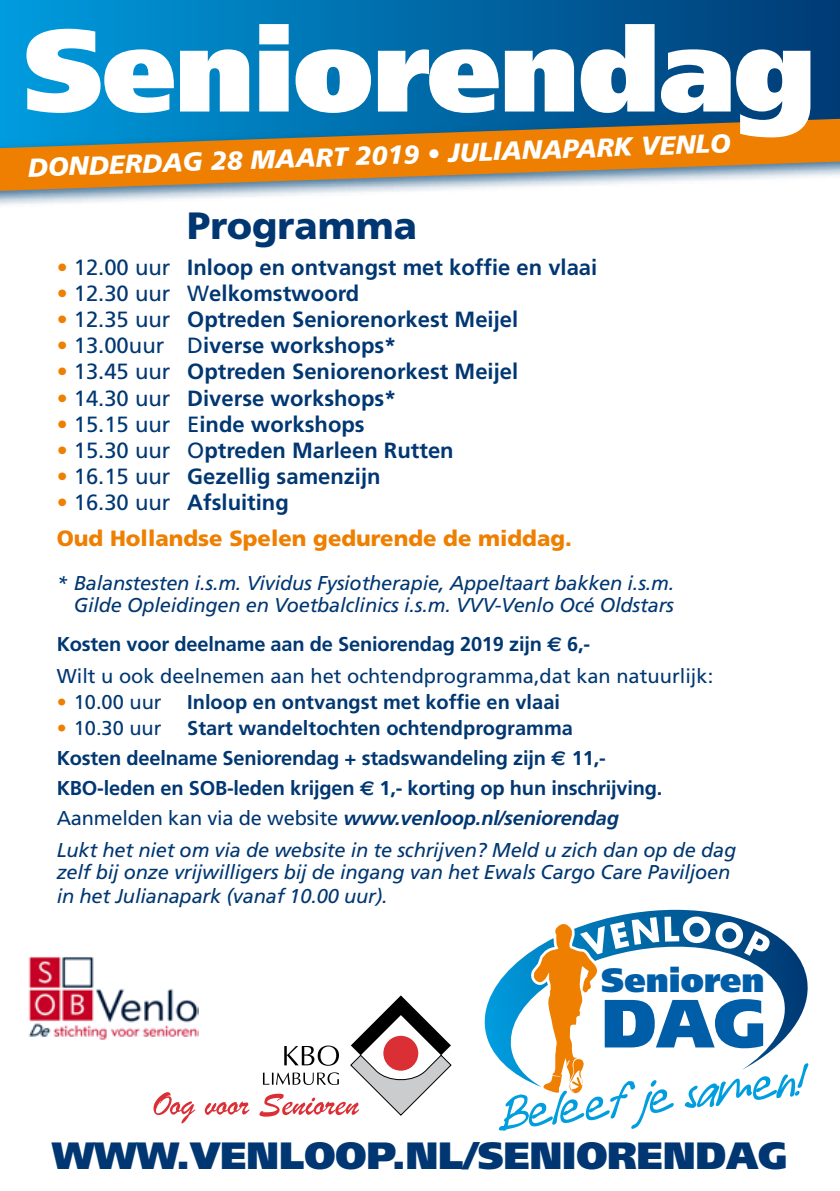
<style>
.page{position:relative;width:840px;height:1191px;background:#fff}
.page>*{position:absolute;margin:0;border:0;box-sizing:border-box;transform-origin:0 0}
.t1{font:900 116.6px "Frutiger";letter-spacing:-.01em;color:#fff}
.t2{font:900 68px "Frutiger";color:#005ea8}
.t3{font:900 38px "Frutiger";color:#003772}
.t4{font:900 38px "Frutiger";color:#003772}
.t5{font:900 33.8px "Frutiger";color:#005ea8}
.t6{font:italic 900 26px "Frutiger";color:#fff}
.t7{font:700 22px "Frutiger CE";color:#003772}
.t8{font:900 22px "Frutiger";color:#ee7f00}
.t9{font:italic 20px/22px "Frutiger";letter-spacing:-.01em;color:#003772;text-align:right}
.t10{font:20px/32px "Frutiger";color:#003772}
.t11{font:700 20px/30px "Frutiger";letter-spacing:-.01em;color:#003772}
.t12{font:700 20px "Frutiger CE";color:#003772}
.t13{font:italic 700 20px "Frutiger CE";letter-spacing:-.01em;color:#003772}
.s1{font-family:"Frutiger";font-weight:900;color:#ee7f00}
.s2{font-family:"Frutiger";font-weight:400}
.s3{font-weight:700}
.s4{font-family:"Euro Sans";font-weight:700}
.s5{font-weight:900;color:#ee7f00}
.s6{font-family:"Euro Sans"}
.s7{font-family:"Frutiger";font-weight:400;font-style:normal}
</style>
<div class="page">
<div style="left:0;top:0;width:839px;height:156px;background:linear-gradient(to right,#009cde,#003a74)"></div>
<div style="left:0;top:108px;width:839px;height:102px;background:#004175;opacity:.75"></div>
<svg style="left:0;top:119px;width:839px;height:72px;background:#b38d52"></svg>
<img style="left:484px;top:909px;width:325px;height:157px">
<svg style="left:498px;top:916px;width:310px;height:214px"></svg>
<svg style="left:153px;top:1092px;width:42px;height:31px"></svg>
<svg style="left:205px;top:1101px;width:44px;height:13px"></svg>
<svg style="left:259px;top:995px;width:191px;height:121px"></svg>
<img style="left:28px;top:956px;width:170px;height:84px">
<h1 class="t1" style="left:24px;top:-1px;width:793px">Seniorendag</h1>
<p class="t6" style="left:27px;top:152px;width:703px;rotate:-2deg">DONDERDAG 28 MAART 2019 • JULIANAPARK VENLO</p>
<h3 class="t4" style="left:187px;top:203px;width:231px">Programma</h3>
<p class="t7" style="left:57px;top:254px;width:541px"><span class="s1">•</span> <span class="s2">12.00 uur</span> Inloop en ontvangst met koffie en vlaai</p>
<p class="t7" style="left:57px;top:280px;width:304px"><span class="s1">•</span> <span class="s2">12.30 uur W</span>elkomstwoord</p>
<p class="t7" style="left:57px;top:307px;width:462px"><span class="s1">•</span> <span class="s2">12.35 uur</span> Optreden Seniorenorkest Meijel</p>
<p class="t7" style="left:57px;top:333px;width:341px"><span class="s1">•</span> <span class="s2">13.00uur D</span>iverse workshops*</p>
<p class="t7" style="left:57px;top:359px;width:462px"><span class="s1">•</span> <span class="s2">13.45 uur</span> Optreden Seniorenorkest Meijel</p>
<p class="t7" style="left:57px;top:385px;width:341px"><span class="s1">•</span> <span class="s2">14.30 uur</span> Diverse workshops*</p>
<p class="t7" style="left:57px;top:411px;width:309px"><span class="s1">•</span> <span class="s2">15.15 uur E</span>inde workshops</p>
<p class="t7" style="left:57px;top:437px;width:398px"><span class="s1">•</span> <span class="s2">15.30 uur O</span>ptreden Marleen Rutten</p>
<p class="t7" style="left:57px;top:463px;width:325px"><span class="s1">•</span> <span class="s2">16.15 uur</span> Gezellig samenzijn</p>
<p class="t7" style="left:57px;top:489px;width:233px"><span class="s1">•</span> <span class="s2">16.30 uur</span> Afsluiting</p>
<p class="t8" style="left:57px;top:524px;width:516px">Oud Hollandse Spelen gedurende de middag.</p>
<p class="t9" style="left:57px;top:572px;width:619px">* Balanstesten i.s.m. Vividus Fysiotherapie, Appeltaart bakken i.s.m.<br>Gilde Opleidingen en Voetbalclinics i.s.m. VVV-Venlo Océ Oldstars</p>
<p class="t10" style="left:57px;top:628px;width:657px"><span class="s3">Kosten voor deelname aan de Seniorendag 2019 zijn</span> <span class="s4">E</span> <span class="s3">6,-<br></span>Wilt u ook deelnemen aan het ochtendprogramma,dat kan natuurlijk:</p>
<p class="t10" style="left:57px;top:686px;width:106px"><span class="s5">•</span> 10.00 uur</p>
<p class="t12" style="left:187px;top:690px;width:374px">Inloop en ontvangst met koffie en vlaai</p>
<p class="t10" style="left:57px;top:712px;width:106px"><span class="s5">•</span> 10.30 uur</p>
<p class="t12" style="left:187px;top:716px;width:387px">Start wandeltochten ochtendprogramma</p>
<p class="t11" style="left:57px;top:742px;width:607px">Kosten deelname Seniorendag + stadswandeling zijn <span class="s6">E</span> 11,-<br>KBO-leden en SOB-leden krijgen <span class="s6">E</span> 1,- korting op hun inschrijving.</p>
<p class="t13" style="left:57px;top:806px;width:563px"><span class="s7">Aanmelden kan via de website</span> www.venloop.nl/seniorendag</p>
<p class="t9" style="left:57px;top:839px;width:680px;text-align:left">Lukt het niet om via de website in te schrijven? Meld u zich dan op de dag zelf bij onze vrijwilligers bij de ingang van het Ewals Cargo Care Paviljoen</p>
<p class="t9" style="left:57px;top:885px;width:332px">in het Julianapark (vanaf 10.00 uur).</p>
<h3 class="t5" style="left:601px;top:960px;width:165px">Senioren</h3>
<h2 class="t2" style="left:601px;top:982px;width:167px">DAG</h2>
<h3 class="t3" style="left:52px;top:1132px;width:736px">WWW.VENLOOP.NL/SENIORENDAG</h3>
</div>
